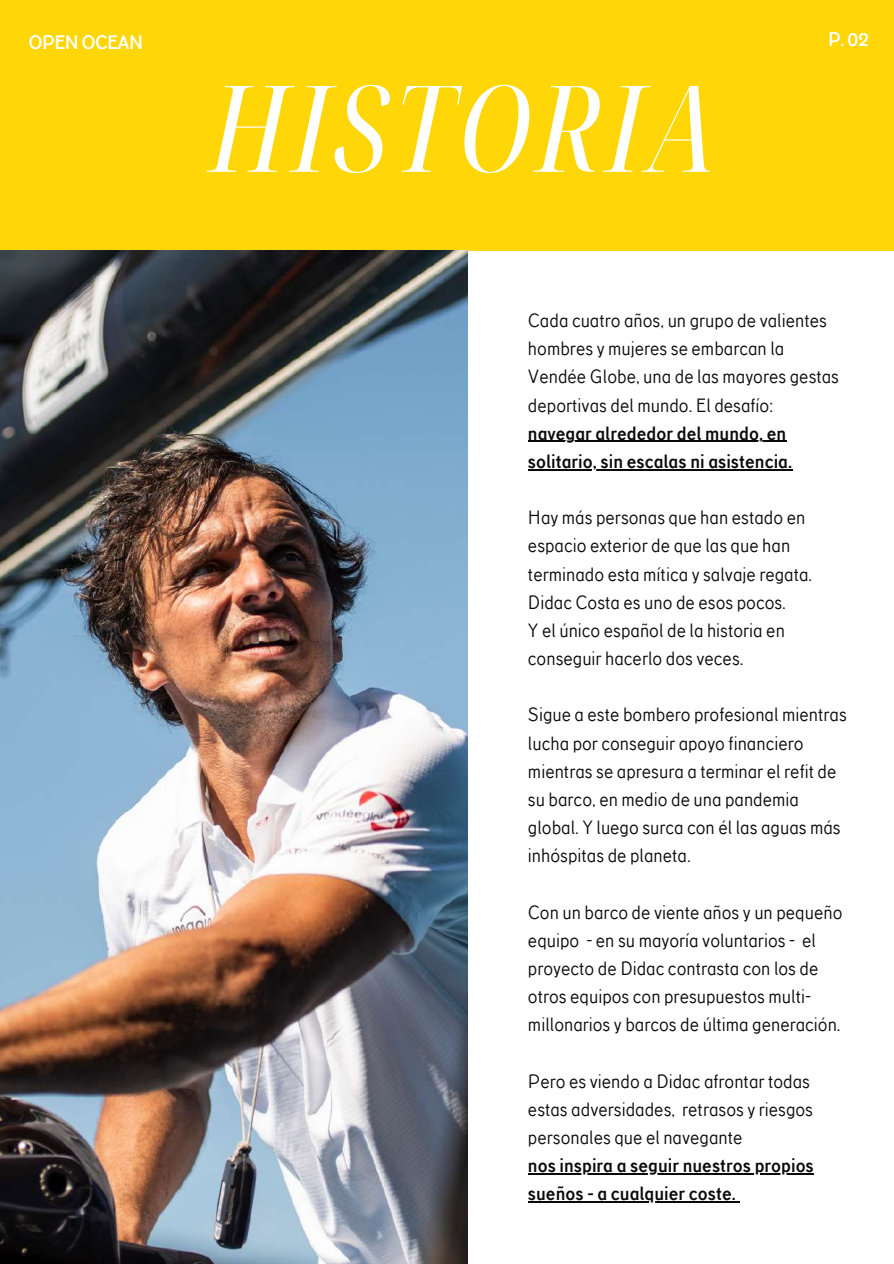
<style>
.page{position:relative;width:894px;height:1264px;background:#fff}
.page>*{position:absolute;margin:0;border:0;box-sizing:border-box;transform-origin:0 0}
.t1{font:italic extra-condensed 120.15px "Noto Serif Display";letter-spacing:.045em;color:#fff}
.t2{font:700 19.8px "TT Corals";letter-spacing:-.03em;color:#fff}
.t3{font:19.5px/28.2px "TT Corals";color:#0a0a0a}
.t4{font:700 19.5px/28.2px "TT Corals";color:#0a0a0a}
</style>
<div class="page">
<div style="left:0;top:0;width:893px;height:250px;background:#ffd708"></div>
<hr style="left:528px;top:441px;width:258px;height:1px;background:#0a0a0a">
<hr style="left:528px;top:469px;width:263px;height:1px;background:#0a0a0a">
<hr style="left:528px;top:1173px;width:285px;height:1px;background:#0a0a0a">
<hr style="left:528px;top:1201px;width:207px;height:1px;background:#0a0a0a">
<img style="left:0;top:250px;width:467px;height:1013px">
<p class="t2" style="left:29px;top:30px;width:116px">OPEN OCEAN</p>
<p class="t2" style="left:827px;top:27px;width:42px">P. 02</p>
<h1 class="t1" style="left:210px;top:43px;width:508px">HISTORIA</h1>
<p class="t3" style="left:528px;top:307px;width:312px">Cada cuatro años, un grupo de valientes hombres y mujeres se embarcan la Vendée Globe, una de las mayores gestas deportivas del mundo. El desafío:</p>
<p class="t4" style="left:528px;top:419px;width:265px">navegar alrededor del mundo, en solitario, sin escalas ni asistencia.</p>
<p class="t3" style="left:528px;top:504px;width:286px">Hay más personas que han estado en espacio exterior de que las que han terminado esta mítica y salvaje regata.<br>Didac Costa es uno de esos pocos.<br>Y el único español de la historia en conseguir hacerlo dos veces.</p>
<p class="t3" style="left:528px;top:701px;width:320px">Sigue a este bombero profesional mientras lucha por conseguir apoyo financiero mientras se apresura a terminar el refit de su barco, en medio de una pandemia global. Y luego surca con él las aguas más inhóspitas de planeta.</p>
<p class="t3" style="left:528px;top:898px;width:316px">Con un barco de viente años y un pequeño equipo - en su mayoría voluntarios - el proyecto de Didac contrasta con los de otros equipos con presupuestos multi&shy;millonarios y barcos de última generación.</p>
<p class="t3" style="left:528px;top:1067px;width:286px">Pero es viendo a Didac afrontar todas estas adversidades, retrasos y riesgos personales que el navegante</p>
<p class="t4" style="left:528px;top:1151px;width:287px">nos inspira a seguir nuestros propios sueños - a cualquier coste.</p>
</div>
